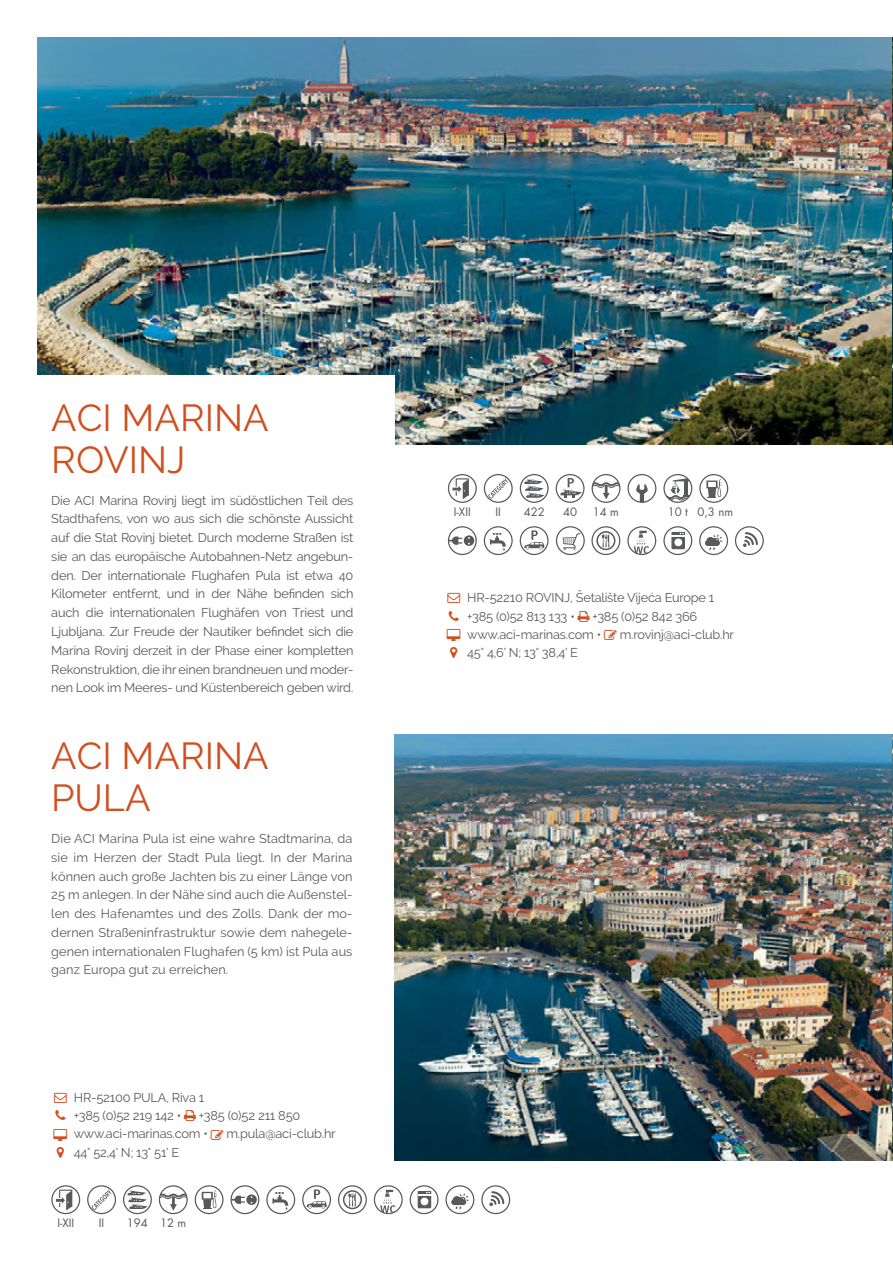
<style>
.page{position:relative;width:893px;height:1276px;background:#fff}
.page>*{position:absolute;margin:0;border:0;box-sizing:border-box;transform-origin:0 0}
.t1{font:37.5px/42px "Raleway";color:#d14e1e}
.t2{font:12.75px/18.8px "Raleway";letter-spacing:-.015em;color:#58595b}
.t3{font:11.25px "Futura";color:#58595b}
</style>
<div class="page">
<img style="left:37px;top:37px;width:856px;height:408px">
<img style="left:394px;top:734px;width:499px;height:426px">
<div style="left:0;top:375px;width:394px;height:325px;background:#fff"></div>
<svg style="left:452px;top:478px;width:17px;height:21px"></svg>
<div style="left:448px;top:474px;width:28px;height:29px;border:1px solid #58595b;border-radius:50%"></div>
<svg style="left:488px;top:478px;width:20px;height:20px"></svg>
<div style="left:484px;top:474px;width:28px;height:29px;border:1px solid #58595b;border-radius:50%"></div>
<svg style="left:524px;top:478px;width:20px;height:19px"></svg>
<div style="left:519px;top:474px;width:29px;height:29px;border:1px solid #58595b;border-radius:50%"></div>
<svg style="left:560px;top:478px;width:22px;height:19px"></svg>
<div style="left:555px;top:474px;width:29px;height:29px;border:1px solid #58595b;border-radius:50%"></div>
<svg style="left:593px;top:481px;width:26px;height:18px"></svg>
<div style="left:591px;top:474px;width:29px;height:29px;border:1px solid #58595b;border-radius:50%"></div>
<svg style="left:636px;top:484px;width:11px;height:17px"></svg>
<div style="left:627px;top:474px;width:29px;height:29px;border:1px solid #58595b;border-radius:50%"></div>
<svg style="left:490px;top:533px;width:15px;height:17px"></svg>
<div style="left:483px;top:526px;width:29px;height:29px;border:1px solid #58595b;border-radius:50%"></div>
<svg style="left:524px;top:530px;width:20px;height:19px"></svg>
<div style="left:519px;top:526px;width:29px;height:29px;border:1px solid #58595b;border-radius:50%"></div>
<svg style="left:562px;top:533px;width:18px;height:17px"></svg>
<div style="left:556px;top:526px;width:28px;height:29px;border:1px solid #58595b;border-radius:50%"></div>
<svg style="left:596px;top:531px;width:19px;height:19px"></svg>
<div style="left:591px;top:526px;width:29px;height:29px;border:1px solid #58595b;border-radius:50%"></div>
<svg style="left:633px;top:530px;width:16px;height:24px"></svg>
<div style="left:627px;top:526px;width:29px;height:29px;border:1px solid #58595b;border-radius:50%"></div>
<svg style="left:671px;top:532px;width:14px;height:17px"></svg>
<div style="left:663px;top:526px;width:29px;height:29px;border:1px solid #58595b;border-radius:50%"></div>
<svg style="left:704px;top:534px;width:18px;height:16px"></svg>
<div style="left:699px;top:526px;width:29px;height:29px;border:1px solid #58595b;border-radius:50%"></div>
<svg style="left:448px;top:535px;width:26px;height:11px"></svg>
<div style="left:448px;top:526px;width:28px;height:29px;border:1px solid #58595b;border-radius:50%"></div>
<svg style="left:665px;top:478px;width:26px;height:23px"></svg>
<div style="left:663px;top:474px;width:29px;height:29px;border:1px solid #58595b;border-radius:50%"></div>
<svg style="left:706px;top:479px;width:15px;height:19px"></svg>
<div style="left:699px;top:474px;width:29px;height:29px;border:1px solid #58595b;border-radius:50%"></div>
<div style="left:734px;top:526px;width:29px;height:29px;border:1px solid #58595b;border-radius:50%"></div>
<svg style="left:743px;top:532px;width:14px;height:15px"></svg>
<svg style="left:202px;top:1190px;width:15px;height:18px"></svg>
<div style="left:195px;top:1184px;width:28px;height:29px;border:1px solid #58595b;border-radius:50%"></div>
<svg style="left:56px;top:1189px;width:16px;height:21px"></svg>
<div style="left:51px;top:1184px;width:29px;height:29px;border:1px solid #58595b;border-radius:50%"></div>
<svg style="left:92px;top:1188px;width:19px;height:21px"></svg>
<div style="left:87px;top:1184px;width:29px;height:29px;border:1px solid #58595b;border-radius:50%"></div>
<svg style="left:127px;top:1189px;width:21px;height:19px"></svg>
<div style="left:123px;top:1184px;width:29px;height:29px;border:1px solid #58595b;border-radius:50%"></div>
<svg style="left:159px;top:1192px;width:28px;height:18px"></svg>
<div style="left:159px;top:1184px;width:29px;height:29px;border:1px solid #58595b;border-radius:50%"></div>
<svg style="left:272px;top:1192px;width:16px;height:17px"></svg>
<div style="left:266px;top:1184px;width:29px;height:29px;border:1px solid #58595b;border-radius:50%"></div>
<svg style="left:306px;top:1189px;width:21px;height:19px"></svg>
<div style="left:302px;top:1184px;width:29px;height:29px;border:1px solid #58595b;border-radius:50%"></div>
<svg style="left:343px;top:1189px;width:19px;height:19px"></svg>
<div style="left:338px;top:1184px;width:29px;height:29px;border:1px solid #58595b;border-radius:50%"></div>
<svg style="left:380px;top:1189px;width:15px;height:23px"></svg>
<div style="left:374px;top:1184px;width:28px;height:29px;border:1px solid #58595b;border-radius:50%"></div>
<svg style="left:451px;top:1193px;width:17px;height:15px"></svg>
<div style="left:445px;top:1184px;width:29px;height:29px;border:1px solid #58595b;border-radius:50%"></div>
<svg style="left:232px;top:1194px;width:25px;height:10px"></svg>
<div style="left:230px;top:1184px;width:29px;height:29px;border:1px solid #58595b;border-radius:50%"></div>
<svg style="left:417px;top:1191px;width:14px;height:16px"></svg>
<div style="left:409px;top:1184px;width:29px;height:29px;border:1px solid #58595b;border-radius:50%"></div>
<div style="left:481px;top:1184px;width:29px;height:29px;border:1px solid #58595b;border-radius:50%"></div>
<svg style="left:489px;top:1191px;width:15px;height:14px"></svg>
<h1 class="t1" style="left:51px;top:400px;width:219px">ACI MARINA<br>ROVINJ</h1>
<p class="t2" style="left:51px;top:491px;width:303px;text-align:justify">Die ACI Marina Rovinj liegt im südöstlichen Teil des Stadthafens, von wo aus sich die schönste Aussicht auf die Stat Rovinj bietet. Durch moderne Straßen ist sie an das europäische Autobahnen-Netz angebun&shy;den. Der internationale Flughafen Pula ist etwa 40<br>Kilometer entfernt, und in der Nähe befinden sich auch die internationalen Flughäfen von Triest und Ljubljana. Zur Freude der Nautiker befindet sich die Marina Rovinj derzeit in der Phase einer kompletten Rekonstruktion, die ihr einen brandneuen und moder&shy;nen Look im Meeres- und Küstenbereich geben wird.</p>
<h1 class="t1" style="left:51px;top:738px;width:219px">ACI MARINA<br>PULA</h1>
<p class="t2" style="left:51px;top:830px;width:303px;text-align:justify">Die ACI Marina Pula ist eine wahre Stadtmarina, da sie im Herzen der Stadt Pula liegt. In der Marina können auch große Jachten bis zu einer Länge von 25 m anlegen. In der Nähe sind auch die Außenstel&shy;len des Hafenamtes und des Zolls. Dank der mo&shy;dernen Straßeninfrastruktur sowie dem nahegele&shy;genen internationalen Flughafen (5 km) ist Pula aus ganz Europa gut zu erreichen.</p>
<p class="t2" style="left:74px;top:1088px;width:132px;line-height:18.3px">HR-52100 PULA, Riva 1 +385 (0)52 219 142 •</p>
<p class="t2" style="left:74px;top:1107px;width:228px;line-height:18.3px;text-indent:125px">+385 (0)52 211 850 www.aci-marinas.com •</p>
<p class="t2" style="left:226px;top:1125px;width:111px">m.pula@aci-club.hr</p>
<p class="t2" style="left:74px;top:1143px;width:107px">44° 52,4’ N; 13° 51’ E</p>
<p class="t3" style="left:127px;top:1216px;width:22px">194</p>
<p class="t3" style="left:57px;top:1216px;width:18px">I-XII</p>
<p class="t3" style="left:99px;top:1216px;width:7px">II</p>
<p class="t3" style="left:160px;top:1216px;width:28px">12 m</p>
<p class="t3" style="left:454px;top:505px;width:18px">I-XII</p>
<p class="t3" style="left:495px;top:505px;width:7px">II</p>
<p class="t3" style="left:523px;top:505px;width:22px">422</p>
<p class="t3" style="left:563px;top:505px;width:15px">40</p>
<p class="t3" style="left:592px;top:505px;width:28px">14 m</p>
<p class="t3" style="left:667px;top:505px;width:67px">10 t 0,3 nm</p>
<p class="t2" style="left:467px;top:589px;width:249px;line-height:18.3px">HR-52210 ROVINJ, Šetalište Vijeća Europe 1 +385 (0)52 813 133 •</p>
<p class="t2" style="left:467px;top:608px;width:231px;line-height:18.3px;text-indent:125px">+385 (0)52 842 366 www.aci-marinas.com •</p>
<p class="t2" style="left:619px;top:626px;width:116px">m.rovinj@aci-club.hr</p>
<p class="t2" style="left:467px;top:644px;width:112px">45° 4,6’ N; 13° 38,4’ E</p>
</div>
